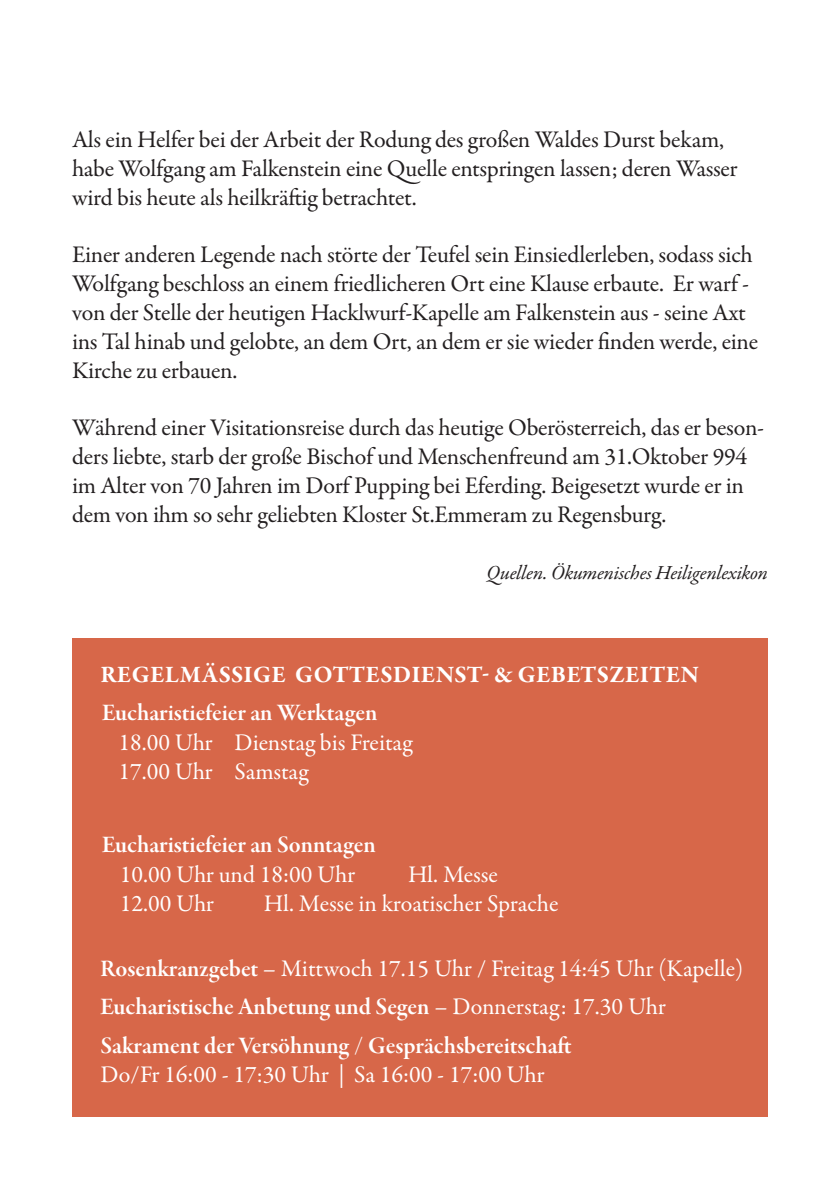
<style>
.page{position:relative;width:840px;height:1191px;background:#fff}
.page>*{position:absolute;margin:0;border:0;box-sizing:border-box;transform-origin:0 0}
.t1{font:24px/28.8px "Garamond Premr Pro";letter-spacing:-.01em;color:#231f20}
.t2{font:24px/28.8px "Garamond Premr Pro";color:#fff}
.t3{font:24px/38.8px "Garamond Premr Pro Smbd Subh";color:#fff}
.t4{font:700 24px "Garamond Premr Pro";letter-spacing:.015em;color:#fff}
.t5{font:italic 20px "Garamond Premr Pro";letter-spacing:-.01em;color:#231f20}
.s1{font-family:"Garamond Premr Pro Smbd Subh"}
.s2{font-family:"Garamond Premr Pro"}
</style>
<div class="page">
<div style="left:72px;top:638px;width:695px;height:479px;background:#d76749"></div>
<p class="t1" style="left:72px;top:126px;width:666px">Als ein Helfer bei der Arbeit der Rodung des großen Waldes Durst bekam, habe Wolfgang am Falkenstein eine Quelle entspringen lassen; deren Wasser wird bis heute als heilkräftig betrachtet.</p>
<p class="t1" style="left:72px;top:241px;width:687px">Einer anderen Legende nach störte der Teufel sein Einsiedlerleben, sodass sich Wolfgang beschloss an einem friedlicheren Ort eine Klause erbaute. Er warf - von der Stelle der heutigen Hacklwurf-Kapelle am Falkenstein aus - seine Axt ins Tal hinab und gelobte, an dem Ort, an dem er sie wieder finden werde, eine Kirche zu erbauen.</p>
<p class="t1" style="left:72px;top:414px;width:693px">Während einer Visitationsreise durch das heutige Oberösterreich, das er beson&shy;ders liebte, starb der große Bischof und Menschenfreund am 31.Oktober 994 im Alter von 70 Jahren im Dorf Pupping bei Eferding. Beigesetzt wurde er in dem von ihm so sehr geliebten Kloster St.Emmeram zu Regensburg.</p>
<p class="t5" style="left:486px;top:560px;width:282px">Quellen. Ökumenisches Heiligenlexikon</p>
<p class="t4" style="left:100px;top:659px;width:599px">REGELMÄSSIGE GOTTESDIENST- &amp; GEBETSZEITEN</p>
<p class="t3" style="left:102px;top:694px;width:277px">Eucharistiefeier an Werktagen</p>
<p class="t2" style="left:118px;top:729px;width:96px">18.00 Uhr<br>17.00 Uhr</p>
<p class="t2" style="left:234px;top:729px;width:179px">Dienstag bis Freitag<br>Samstag</p>
<p class="t3" style="left:102px;top:826px;width:275px">Eucharistiefeier an Sonntagen</p>
<p class="t2" style="left:120px;top:860px;width:237px">10.00 Uhr und 18:00 Uhr</p>
<p class="t2" style="left:408px;top:860px;width:91px">Hl. Messe</p>
<p class="t2" style="left:120px;top:889px;width:96px">12.00 Uhr</p>
<p class="t2" style="left:264px;top:889px;width:296px">Hl. Messe in kroatischer Sprache</p>
<p class="t2" style="left:100px;top:954px;width:644px"><span class="s1">Rosenkranzgebet</span> – Mittwoch 17.15 Uhr / Freitag 14:45 Uhr (Kapelle)</p>
<p class="t3" style="left:100px;top:988px;width:566px">Eucharistische Anbetung und Segen <span class="s2">– Donnerstag: 17.30 Uhr<br></span>Sakrament der Versöhnung / Gesprächsbereitschaft</p>
<p class="t2" style="left:100px;top:1060px;width:445px">Do/Fr 16:00 - 17:30 Uhr | Sa 16:00 - 17:00 Uhr</p>
</div>
